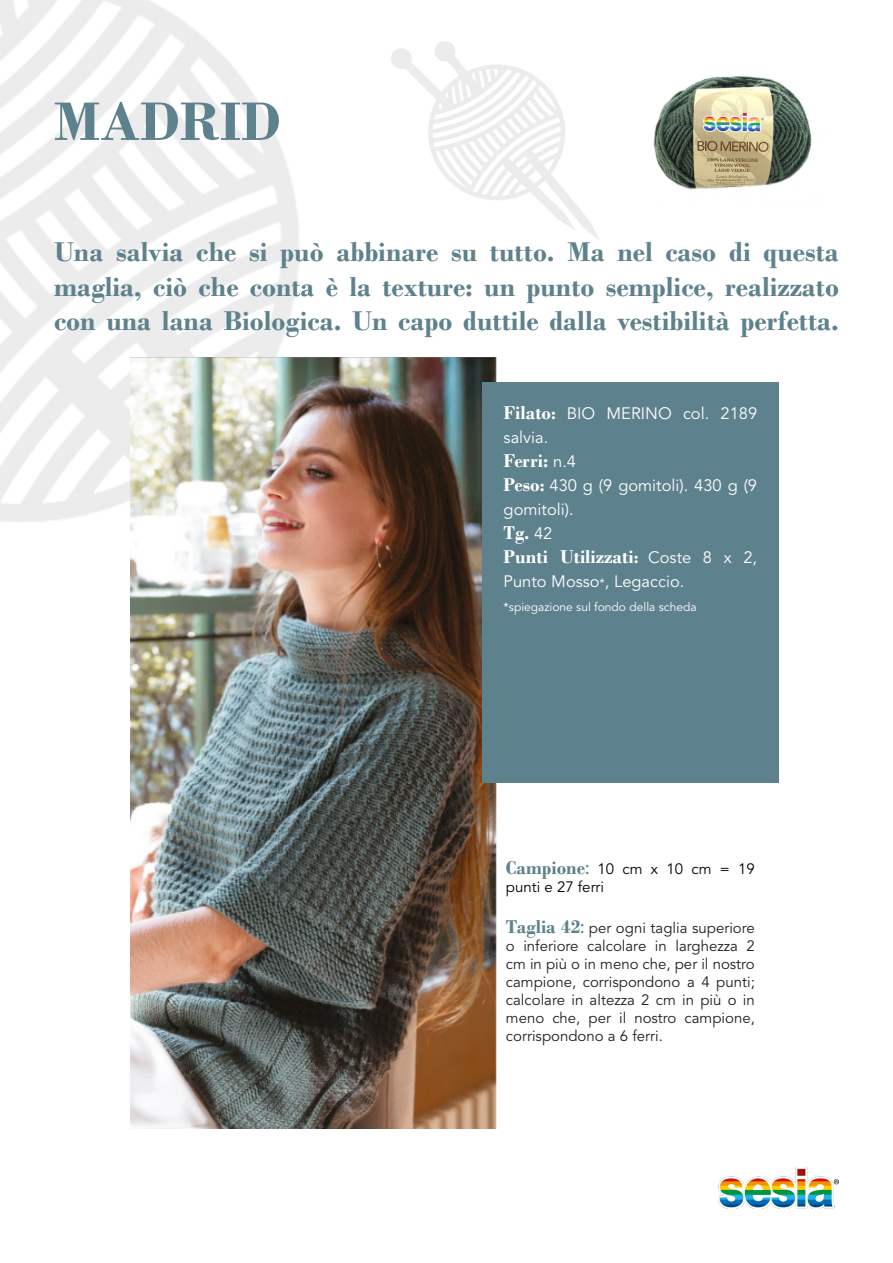
<style>
.page{position:relative;width:893px;height:1263px;background:#fff}
.page>*{position:absolute;margin:0;border:0;box-sizing:border-box;transform-origin:0 0}
.t1{font:700 57px "Bodoni";color:#5e828d}
.t2{font:700 28.5px/34.5px "Bodoni";color:#5e828d;text-align:justify}
.t3{font:700 19.5px "Bodoni";color:#fff}
.t4{font:16.5px/24px "Avenir LT Std";color:#fff}
.t5{font:15px/18px "Avenir LT Std";color:#231f20;text-align:justify}
.t6{font:15px/18px "Avenir LT Std";color:#000}
.t7{font:12px "Avenir LT Std";color:#fff}
.s1{font-family:"Bodoni";font-weight:700;font-size:19.5px}
.s2{font-family:"Bodoni";font-weight:700;font-size:18px}
.s3{font-family:"Avenir LT Std";font-weight:400;font-size:16.5px}
.s4{font-size:18px}
.s5{font-size:12px}
.s6{font-family:"Bodoni";font-weight:700;font-size:19.5px;color:#5e828d}
.s7{font-family:"Myriad Pro";font-size:19.5px;color:#5e828d}
</style>
<div class="page">
<img style="left:653px;top:76px;width:159px;height:114px">
<img style="left:130px;top:357px;width:367px;height:772px">
<div style="left:482px;top:382px;width:296px;height:401px;background:#5e818e"></div>
<img style="left:719px;top:1167px;width:119px;height:42px">
<p class="t1" style="left:54px;top:88px;width:228px">MADRID</p>
<p class="t2" style="left:54px;top:235px;width:786px">Una salvia che si può abbinare su tutto. Ma nel caso di questa maglia, ciò che conta è la texture: un punto semplice, realizzato con una lana Biologica. Un capo duttile dalla vestibilità perfetta.</p>
<p class="t4" style="left:504px;top:402px;width:255px"><span class="s1">Filato</span><span class="s2">:</span> BIO MERINO col. 2189 salvia.</p>
<p class="t3" style="left:504px;top:449px;width:74px">Ferri: <span class="s3">n.4</span></p>
<p class="t4" style="left:504px;top:474px;width:255px"><span class="s1">Peso</span><span class="s2">:</span> 430 g (9 gomitoli). 430 g (9 gomitoli).</p>
<p class="t3" style="left:504px;top:521px;width:50px">Tg. <span class="s3">42</span></p>
<p class="t3" style="left:504px;top:545px;width:255px">Punti Utilizzati<span class="s4">:</span> <span class="s3">Coste 8 x 2,</span></p>
<p class="t4" style="left:504px;top:570px;width:182px">Punto Mosso<span class="s5">*</span>, Legaccio.</p>
<p class="t7" style="left:504px;top:600px;width:194px">*spiegazione sul fondo della scheda</p>
<p class="t6" style="left:506px;top:860px;width:250px"><span class="s6">Campione</span><span class="s7">:</span> 10 cm x 10 cm = 19 punti e 27 ferri</p>
<p class="t5" style="left:506px;top:919px;width:250px"><span class="s6">Taglia 42</span><span class="s7">:</span> per ogni taglia superiore o inferiore calcolare in larghezza 2 cm in più o in meno che, per il nostro campione, corrispondono a 4 punti; calcolare in altezza 2 cm in più o in meno che, per il nostro campione, corrispondono a 6 ferri.</p>
</div>
